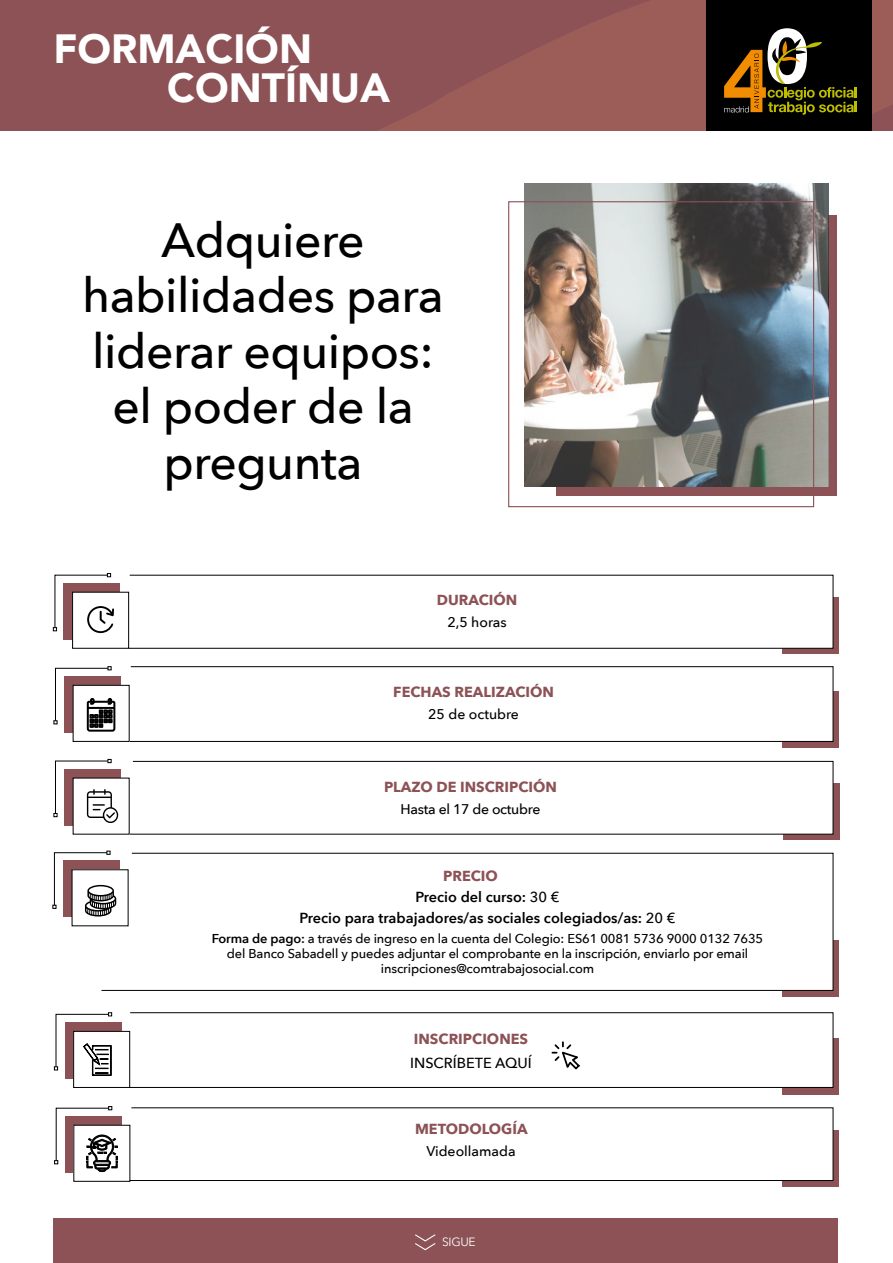
<style>
.page{position:relative;width:893px;height:1263px;background:#fff}
.page>*{position:absolute;margin:0;border:0;box-sizing:border-box;transform-origin:0 0}
.t1{font:500 48px/55.5px "Avenir Next";letter-spacing:-.01em;color:#000;text-align:center}
.t2{font:900 40.5px/39px "Avenir LT Std";color:#fff}
.t3{font:700 14.55px "Avenir Next";color:#8c5255}
.t4{font:600 14.55px/21.1px "Avenir Next";color:#000;text-align:center}
.t5{font:500 14.55px "Avenir Next";color:#000}
.t6{font:500 13.95px "Avenir Next";color:#000}
.t7{font:500 13.95px "Avenir Next";letter-spacing:-.02em;color:#000}
.t8{font:500 12.9px/15.1px "Avenir Next";letter-spacing:-.01em;color:#000;text-align:center}
.t9{font:12px "Avenir Next";letter-spacing:-.025em;color:#fff}
.s1{font-weight:500}
.s2{font-weight:600}
</style>
<div class="page">
<div style="left:0;top:0;width:893px;height:131px;background:#8c5255"></div>
<svg style="left:378px;top:0;width:515px;height:131px;fill:#9c5d58"></svg>
<div style="left:53px;top:1218px;width:785px;height:45px;background:#8c5255"></div>
<svg style="left:415px;top:1234px;width:21px;height:16px"></svg>
<div style="left:556px;top:215px;width:281px;height:281px;background:#8c5255"></div>
<img style="left:525px;top:183px;width:303px;height:304px">
<div style="left:508px;top:201px;width:306px;height:306px;border:1px solid #8c5255"></div>
<div style="left:706px;top:0;width:166px;height:131px;background:#000"></div>
<svg style="left:724px;top:28px;width:133px;height:87px"></svg>
<div style="left:783px;top:598px;width:56px;height:56px;background:#8c5255"></div>
<svg style="left:120px;top:574px;width:714px;height:75px"></svg>
<div style="left:64px;top:583px;width:56px;height:56px;background:#8c5255"></div>
<div style="left:73px;top:592px;width:56px;height:56px;background:#fff"></div>
<div style="left:72px;top:592px;width:57px;height:57px;border:1px solid #000"></div>
<svg style="left:53px;top:573px;width:61px;height:60px"></svg>
<div style="left:783px;top:692px;width:56px;height:56px;background:#8c5255"></div>
<svg style="left:121px;top:666px;width:713px;height:76px"></svg>
<div style="left:73px;top:685px;width:56px;height:56px;background:#fff"></div>
<div style="left:73px;top:685px;width:57px;height:57px;border:1px solid #000"></div>
<svg style="left:53px;top:666px;width:62px;height:65px"></svg>
<div style="left:783px;top:784px;width:56px;height:56px;background:#8c5255"></div>
<svg style="left:101px;top:760px;width:733px;height:75px"></svg>
<div style="left:73px;top:778px;width:56px;height:56px;background:#fff"></div>
<svg style="left:53px;top:759px;width:65px;height:65px"></svg>
<div style="left:783px;top:941px;width:56px;height:56px;background:#8c5255"></div>
<svg style="left:101px;top:852px;width:733px;height:139px"></svg>
<div style="left:72px;top:870px;width:56px;height:56px;background:#fff"></div>
<svg style="left:52px;top:851px;width:64px;height:65px"></svg>
<div style="left:783px;top:1038px;width:56px;height:56px;background:#8c5255"></div>
<svg style="left:112px;top:1012px;width:722px;height:76px"></svg>
<div style="left:65px;top:1022px;width:56px;height:56px;background:#8c5255"></div>
<div style="left:74px;top:1031px;width:56px;height:56px;background:#fff"></div>
<div style="left:73px;top:1031px;width:57px;height:57px;border:1px solid #000"></div>
<svg style="left:551px;top:1041px;width:29px;height:28px"></svg>
<svg style="left:54px;top:1012px;width:58px;height:64px"></svg>
<div style="left:782px;top:1130px;width:57px;height:57px;background:#8c5255"></div>
<svg style="left:121px;top:1107px;width:713px;height:74px"></svg>
<div style="left:74px;top:1125px;width:56px;height:56px;background:#fff"></div>
<div style="left:73px;top:1125px;width:57px;height:57px;border:1px solid #000"></div>
<svg style="left:54px;top:1106px;width:64px;height:66px"></svg>
<h2 class="t2" style="left:167px;top:30px;width:224px;text-indent:-114px">FORMACIÓN<br>CONTÍNUA</h2>
<h1 class="t1" style="left:82px;top:210px;width:363px">Adquiere habilidades para liderar equipos: el poder de la pregunta</h1>
<p class="t3" style="left:437px;top:588px;width:82px">DURACIÓN</p>
<p class="t6" style="left:447px;top:610px;width:61px">2,5 horas</p>
<p class="t3" style="left:393px;top:679px;width:162px">FECHAS REALIZACIÓN</p>
<p class="t6" style="left:428px;top:702px;width:92px">25 de octubre</p>
<p class="t3" style="left:384px;top:774px;width:175px">PLAZO DE INSCRIPCIÓN</p>
<p class="t7" style="left:401px;top:797px;width:141px">Hasta el 17 de octubre</p>
<p class="t3" style="left:443px;top:863px;width:56px">PRECIO</p>
<p class="t4" style="left:300px;top:886px;width:377px">Precio del curso: <span class="s1">30 €<br></span>Precio para trabajadores/as sociales colegiados/as: <span class="s1">20 €</span></p>
<p class="t8" style="left:212px;top:930px;width:553px"><span class="s2">Forma de pago:</span> a través de ingreso en la cuenta del Colegio: ES61 0081 5736 9000 0132 7635 del Banco Sabadell y puedes adjuntar el comprobante en la inscripción, enviarlo por email inscripciones@comtrabajosocial.com</p>
<p class="t3" style="left:414px;top:1026px;width:116px">INSCRIPCIONES</p>
<p class="t5" style="left:410px;top:1050px;width:123px">INSCRÍBETE AQUÍ</p>
<p class="t3" style="left:415px;top:1116px;width:114px">METODOLOGÍA</p>
<p class="t6" style="left:426px;top:1139px;width:91px">Videollamada</p>
<p class="t9" style="left:442px;top:1232px;width:35px">SIGUE</p>
</div>
